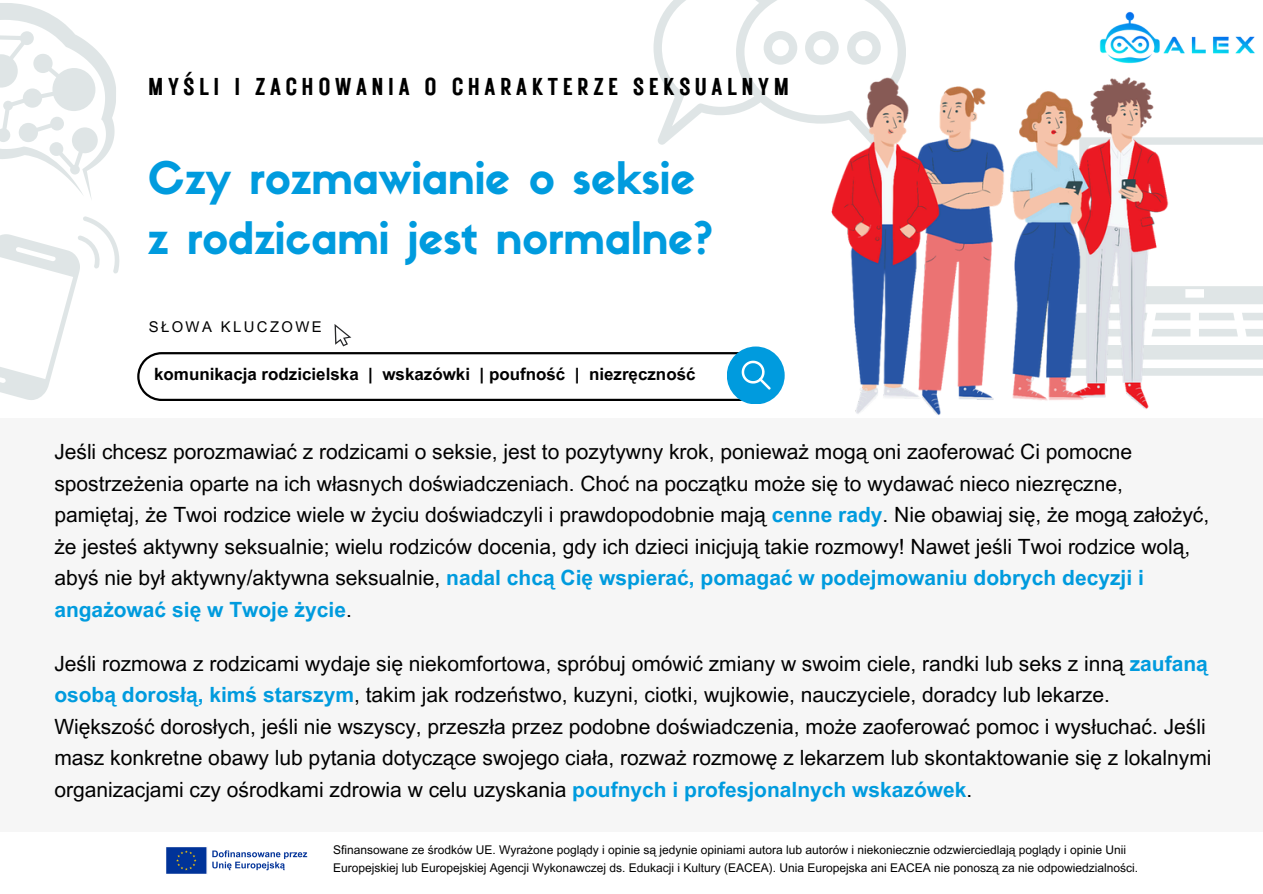
<style>
.page{position:relative;width:1263px;height:894px;background:#fff}
.page>*{position:absolute;margin:0;border:0;box-sizing:border-box;transform-origin:0 0}
.t1{font:43.95px/60.8px "Sifonn Basic";color:#009bde}
.t2{font:24.45px "Rustic Printed";letter-spacing:.16em;color:#000}
.t3{font:21px/31.5px "Arial MT Pro";color:#000}
.t4{font:700 16.95px "Arial MT Pro";color:#000}
.t5{font:14.85px "Arial MT Pro";letter-spacing:.16em;color:#000}
.t6{font:12px/18px "Arial MT Pro";color:#000}
.s1{font-weight:700;color:#009bde}
</style>
<div class="page">
<svg style="left:1187px;top:368px;width:76px;height:7px"></svg>
<svg style="left:1187px;top:313px;width:76px;height:46px"></svg>
<svg style="left:1187px;top:286px;width:76px;height:18px"></svg>
<svg style="left:0;top:3px;width:116px;height:196px"></svg>
<svg style="left:0;top:216px;width:120px;height:184px"></svg>
<div style="left:0;top:418px;width:1263px;height:413px;background:#f6f6f6"></div>
<svg style="left:653px;top:0;width:252px;height:145px"></svg>
<img style="left:1099px;top:11px;width:164px;height:134px">
<svg style="left:335px;top:324px;width:16px;height:22px"></svg>
<div style="left:727px;top:346px;width:58px;height:58px;background:#009bde;border-radius:50%"></div>
<svg style="left:137px;top:352px;width:634px;height:49px"></svg>
<img style="left:809px;top:55px;width:378px;height:360px">
<img style="left:166px;top:847px;width:142px;height:27px">
<h2 class="t2" style="left:148px;top:69px;width:643px">MYŚLI I ZACHOWANIA O CHARAKTERZE SEKSUALNYM</h2>
<p class="t1" style="left:148px;top:152px;width:566px">Czy rozmawianie o seksie z rodzicami jest normalne?</p>
<p class="t5" style="left:149px;top:321px;width:175px">SŁOWA KLUCZOWE</p>
<p class="t4" style="left:154px;top:368px;width:543px">komunikacja rodzicielska | wskazówki | poufność | niezręczność</p>
<p class="t3" style="left:54px;top:438px;width:1156px">Jeśli chcesz porozmawiać z rodzicami o seksie, jest to pozytywny krok, ponieważ mogą oni zaoferować Ci pomocne spostrzeżenia oparte na ich własnych doświadczeniach. Choć na początku może się to wydawać nieco niezręczne, pamiętaj, że Twoi rodzice wiele w życiu doświadczyli i prawdopodobnie mają <span class="s1">cenne rady</span>. Nie obawiaj się, że mogą założyć, że jesteś aktywny seksualnie; wielu rodziców docenia, gdy ich dzieci inicjują takie rozmowy! Nawet jeśli Twoi rodzice wolą, abyś nie był aktywny/aktywna seksualnie, <span class="s1">nadal chcą Cię wspierać, pomagać w podejmowaniu dobrych decyzji i angażować się w Twoje życie</span>.</p>
<p class="t3" style="left:54px;top:650px;width:1159px">Jeśli rozmowa z rodzicami wydaje się niekomfortowa, spróbuj omówić zmiany w swoim ciele, randki lub seks z inną <span class="s1">zaufaną osobą dorosłą, kimś starszym</span>, takim jak rodzeństwo, kuzyni, ciotki, wujkowie, nauczyciele, doradcy lub lekarze.<br>Większość dorosłych, jeśli nie wszyscy, przeszła przez podobne doświadczenia, może zaoferować pomoc i wysłuchać. Jeśli masz konkretne obawy lub pytania dotyczące swojego ciała, rozważ rozmowę z lekarzem lub skontaktowanie się z lokalnymi organizacjami czy ośrodkami zdrowia w celu uzyskania <span class="s1">poufnych i profesjonalnych wskazówek</span>.</p>
<h1 class="t6" style="left:333px;top:841px;width:806px">Sfinansowane ze środków UE. Wyrażone poglądy i opinie są jedynie opiniami autora lub autorów i niekoniecznie odzwierciedlają poglądy i opinie Unii<br>Europejskiej lub Europejskiej Agencji Wykonawczej ds. Edukacji i Kultury (EACEA). Unia Europejska ani EACEA nie ponoszą za nie odpowiedzialności.</h1>
</div>
